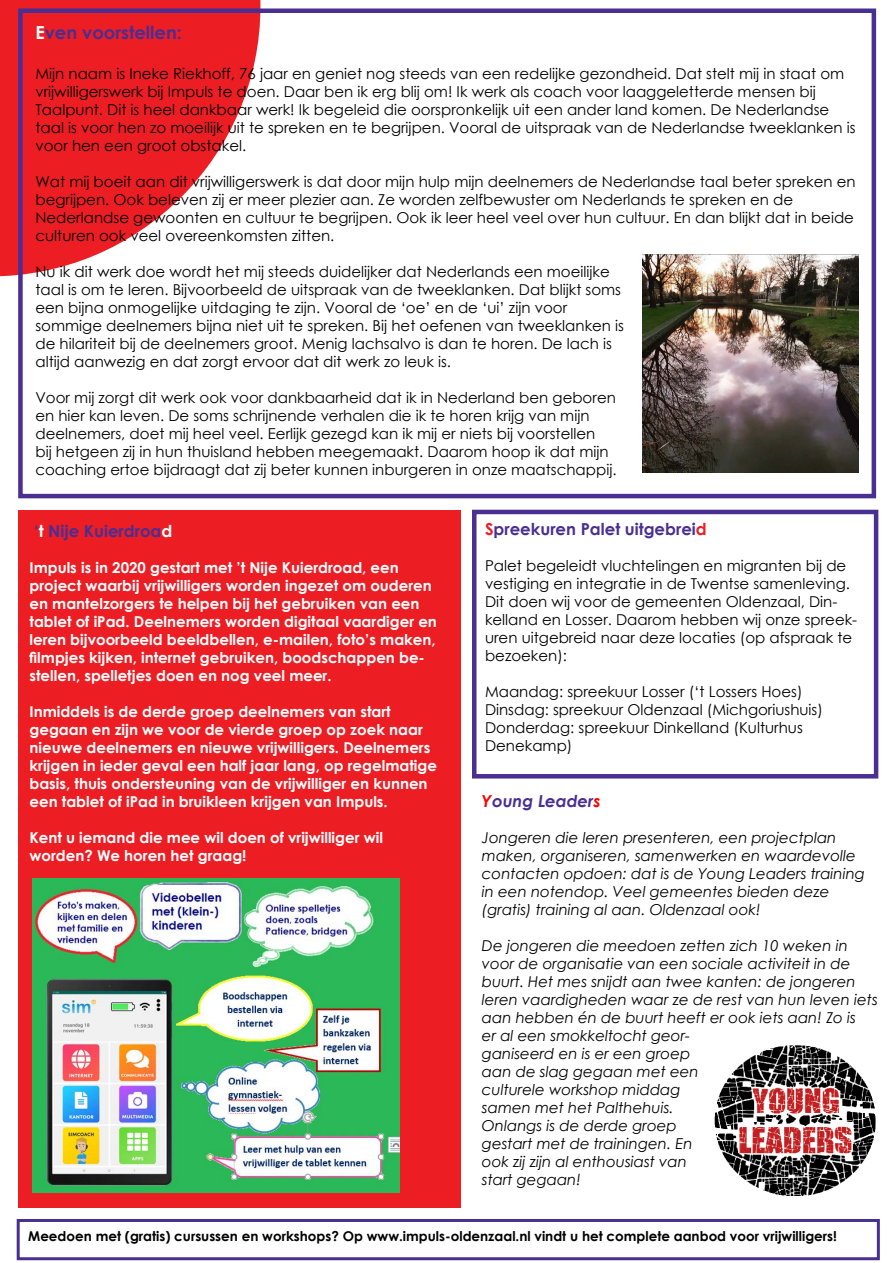
<style>
.page{position:relative;width:893px;height:1263px;background:#fff}
.page>*{position:absolute;margin:0;border:0;box-sizing:border-box;transform-origin:0 0}
.t1{font:700 18px "Century Gothic";color:#492f92}
.t2{font:700 16.5px "Century Gothic";color:#492f92}
.t3{font:italic 700 16.5px "Century Gothic";color:#492f92}
.t4{font:15px/18px "Century Gothic";color:#000}
.t5{font:700 15px/18px "Century Gothic";color:#fff}
.t6{font:italic 15px/18px "Century Gothic";color:#000}
.t7{font:700 13.5px "Century Gothic";color:#000}
.s1{color:#fff}
.s2{color:#ed1d24}
.s3{color:#f00}
</style>
<div class="page">
<svg style="left:0;top:0;width:260px;height:276px;fill:#ed1d24"></svg>
<div style="left:18px;top:9px;width:858px;height:489px;border:4px solid #492f92"></div>
<div style="left:18px;top:510px;width:443px;height:698px;background:#ed1d24"></div>
<img style="left:32px;top:879px;width:367px;height:314px">
<img style="left:642px;top:255px;width:217px;height:217px">
<div style="left:472px;top:510px;width:406px;height:268px;border:4px solid #492f92"></div>
<img style="left:714px;top:1045px;width:162px;height:151px">
<div style="left:17px;top:1219px;width:863px;height:41px;border:3px solid #492f92"></div>
<p class="t1" style="left:35px;top:19px;width:148px"><span class="s1">E</span>ven voorstellen:</p>
<p class="t4" style="left:35px;top:64px;width:822px">Mijn naam is Ineke Riekhoff, 76 jaar en geniet nog steeds van een redelijke gezondheid. Dat stelt mij in staat om vrijwilligerswerk bij Impuls te doen. Daar ben ik erg blij om! Ik werk als coach voor laaggeletterde mensen bij Taalpunt. Dit is heel dankbaar werk! Ik begeleid die oorspronkelijk uit een ander land komen. De Nederlandse taal is voor hen zo moeilijk uit te spreken en te begrijpen. Vooral de uitspraak van de Nederlandse tweeklanken is voor hen een groot obstakel.</p>
<p class="t4" style="left:35px;top:172px;width:822px">Wat mij boeit aan dit vrijwilligerswerk is dat door mijn hulp mijn deelnemers de Nederlandse taal beter spreken en begrijpen. Ook beleven zij er meer plezier aan. Ze worden zelfbewuster om Nederlands te spreken en de Nederlandse gewoonten en cultuur te begrijpen. Ook ik leer heel veel over hun cultuur. En dan blijkt dat in beide culturen ook veel overeenkomsten zitten.</p>
<p class="t4" style="left:35px;top:262px;width:590px">Nu ik dit werk doe wordt het mij steeds duidelijker dat Nederlands een moeilijke taal is om te leren. Bijvoorbeeld de uitspraak van de tweeklanken. Dat blijkt soms een bijna onmogelijke uitdaging te zijn. Vooral de ‘oe’ en de ‘ui’ zijn voor sommige deelnemers bijna niet uit te spreken. Bij het oefenen van tweeklanken is de hilariteit bij de deelnemers groot. Menig lachsalvo is dan te horen. De lach is altijd aanwezig en dat zorgt ervoor dat dit werk zo leuk is.</p>
<p class="t4" style="left:35px;top:388px;width:583px">Voor mij zorgt dit werk ook voor dankbaarheid dat ik in Nederland ben geboren en hier kan leven. De soms schrijnende verhalen die ik te horen krijg van mijn deelnemers, doet mij heel veel. Eerlijk gezegd kan ik mij er niets bij voorstellen<br>bij hetgeen zij in hun thuisland hebben meegemaakt. Daarom hoop ik dat mijn coaching ertoe bijdraagt dat zij beter kunnen inburgeren in onze maatschappij.</p>
<p class="t2" style="left:34px;top:518px;width:140px">‘<span class="s1">t</span> Nije Kuierdroa<span class="s1">d</span></p>
<p class="t5" style="left:30px;top:558px;width:409px">Impuls is in 2020 gestart met ’t Nije Kuierdroad, een project waarbij vrijwilligers worden ingezet om ouderen en mantelzorgers te helpen bij het gebruiken van een tablet of iPad. Deelnemers worden digitaal vaardiger en leren bijvoorbeeld beeldbellen, e-mailen, foto’s maken, filmpjes kijken, internet gebruiken, boodschappen be&shy;stellen, spelletjes doen en nog veel meer.</p>
<p class="t5" style="left:30px;top:702px;width:409px">Inmiddels is de derde groep deelnemers van start gegaan en zijn we voor de vierde groep op zoek naar nieuwe deelnemers en nieuwe vrijwilligers. Deelnemers krijgen in ieder geval een half jaar lang, op regelmatige basis, thuis ondersteuning van de vrijwilliger en kunnen een tablet of iPad in bruikleen krijgen van Impuls.</p>
<p class="t5" style="left:30px;top:828px;width:355px">Kent u iemand die mee wil doen of vrijwilliger wil worden? We horen het graag!</p>
<p class="t2" style="left:485px;top:517px;width:223px"><span class="s2">S</span>preekuren Palet uitgebrei<span class="s2">d</span></p>
<p class="t4" style="left:485px;top:556px;width:374px">Palet begeleidt vluchtelingen en migranten bij de vestiging en integratie in de Twentse samenleving.<br>Dit doen wij voor de gemeenten Oldenzaal, Din&shy;kelland en Losser. Daarom hebben wij onze spreek&shy;uren uitgebreid naar deze locaties (op afspraak te bezoeken):</p>
<p class="t4" style="left:485px;top:682px;width:339px">Maandag: spreekuur Losser (‘t Lossers Hoes)<br>Dinsdag: spreekuur Oldenzaal (Michgoriushuis)<br>Donderdag: spreekuur Dinkelland (Kulturhus Denekamp)</p>
<p class="t3" style="left:482px;top:788px;width:120px"><span class="s3">Y</span>oung Leader<span class="s3">s</span></p>
<p class="t6" style="left:482px;top:828px;width:385px">Jongeren die leren presenteren, een projectplan maken, organiseren, samenwerken en waardevolle contacten opdoen: dat is de Young Leaders training in een notendop. Veel gemeentes bieden deze (gratis) training al aan. Oldenzaal ook!</p>
<p class="t6" style="left:482px;top:936px;width:397px">De jongeren die meedoen zetten zich 10 weken in voor de organisatie van een sociale activiteit in de buurt. Het mes snijdt aan twee kanten: de jongeren leren vaardigheden waar ze de rest van hun leven iets aan hebben én de buurt heeft er ook iets aan! Zo is<br>er al een smokkeltocht geor-<br>ganiseerd en is er een groep<br>aan de slag gegaan met een<br>culturele workshop middag<br>samen met het Palthehuis.<br>Onlangs is de derde groep<br>gestart met de trainingen. En<br>ook zij zijn al enthousiast van<br>start gegaan!</p>
<p class="t7" style="left:28px;top:1225px;width:810px">Meedoen met (gratis) cursussen en workshops? Op www.impuls-oldenzaal.nl vindt u het complete aanbod voor vrijwilligers!</p>
</div>
